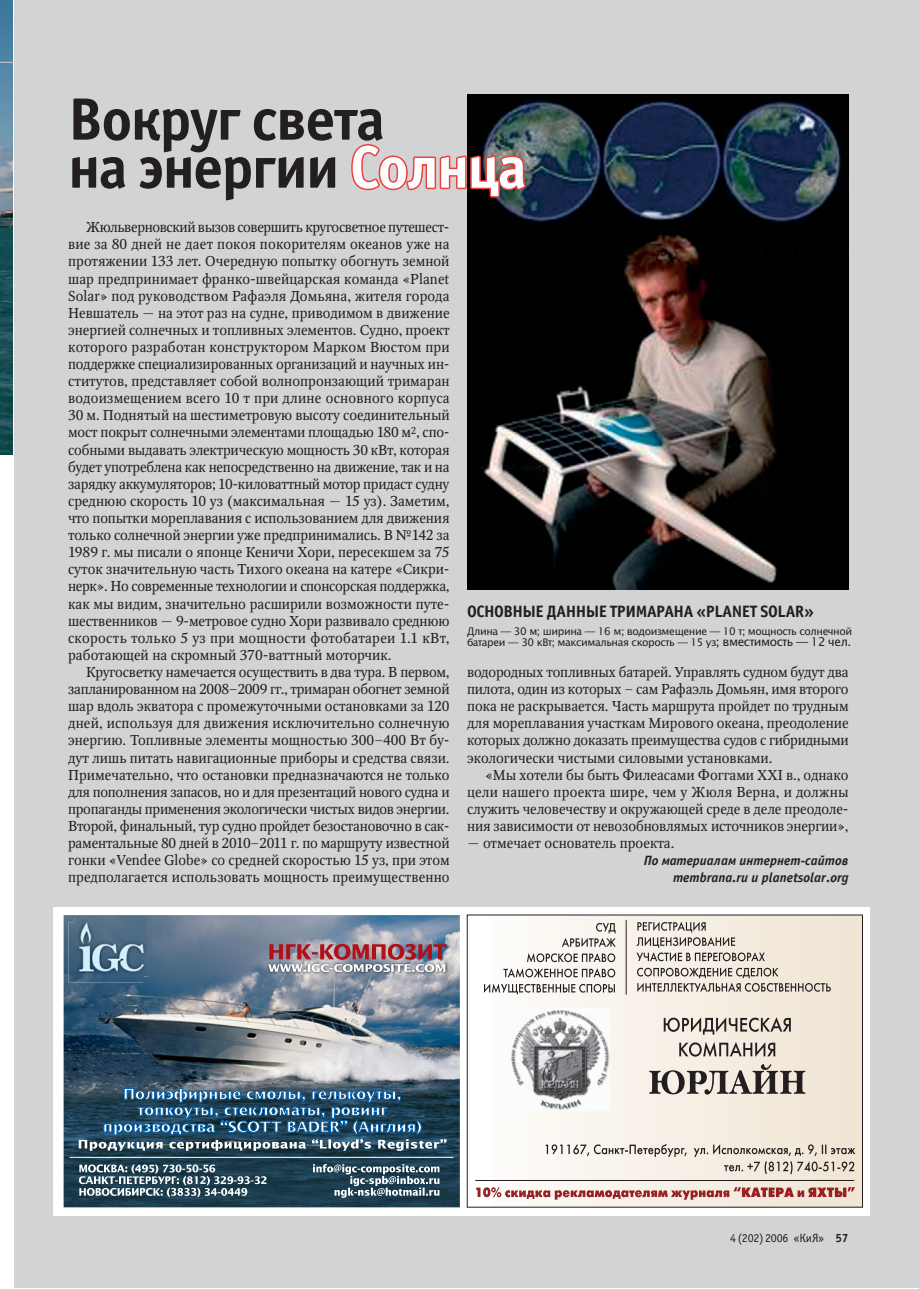
<style>
.page{position:relative;width:919px;height:1289px;background:#fff}
.page>*{position:absolute;margin:0;border:0;box-sizing:border-box;transform-origin:0 0}
.t1{font:700 60px/48px "Officina Sans C";letter-spacing:-.03em;color:#231f20}
.t2{font:700 16.5px "Officina Sans C";letter-spacing:-.025em;color:#231f20}
.t3{font:14.25px/17.1px "Octava C";color:#231f20;text-align:justify}
.t4{font:italic 700 13.5px/17.1px "Officina Sans C";color:#231f20;text-align:right}
.t5{font:12px "Officina Sans C";letter-spacing:-.025em;color:#231f20}
.t6{font:10.5px/11.4px "Office Type Sans";letter-spacing:-.035em;color:#231f20}
.s1{color:#ef403d}
.s2{color:#fff}
.s3{font-size:12px}
.s4{font-weight:700}
</style>
<div class="page">
<div style="left:14px;top:0;width:904px;height:1287px;background:#d1d3d4"></div>
<div style="left:53px;top:907px;width:816px;height:309px;background:#fff"></div>
<img style="left:0;top:0;width:13px;height:454px">
<img style="left:467px;top:94px;width:381px;height:496px">
<img style="left:64px;top:915px;width:396px;height:292px">
<hr style="left:69px;top:1156px;width:384px;height:1px;background:#fff">
<img style="left:74px;top:918px;width:74px;height:58px">
<img style="left:68px;top:922px;width:38px;height:60px">
<img style="left:106px;top:976px;width:37px;height:6px">
<img style="left:74px;top:922px;width:69px;height:54px">
<svg style="left:79px;top:1088px;width:367px;height:62px;background:#3e637c"></svg>
<svg style="left:79px;top:1164px;width:360px;height:33px;background:#516a77"></svg>
<img style="left:266px;top:961px;width:182px;height:13px">
<svg style="left:268px;top:943px;width:178px;height:28px;background:#a67f8a"></svg>
<svg style="left:0;top:62px;width:13px;height:1px"></svg>
<hr style="left:13px;top:62px;width:905px;height:1px;background:#d1d3d4">
<div style="left:467px;top:915px;width:395px;height:292px;background:linear-gradient(to right,#fefdfc,#efe3d2)"></div>
<img style="left:510px;top:1008px;width:99px;height:102px">
<hr style="left:475px;top:1180px;width:379px;height:1px;background:#231f20">
<hr style="left:625px;top:920px;width:1px;height:74px;background:#231f20">
<svg style="left:476px;top:1187px;width:378px;height:12px;background:#d09b97"></svg>
<svg style="left:545px;top:1144px;width:310px;height:30px;background:#dad3ca"></svg>
<svg style="left:663px;top:1017px;width:127px;height:17px;background:#b1aba3"></svg>
<svg style="left:679px;top:1041px;width:96px;height:15px"></svg>
<svg style="left:649px;top:1064px;width:156px;height:30px;background:#a9a29b"></svg>
<svg style="left:636px;top:921px;width:128px;height:40px;background:#cec7bf"></svg>
<svg style="left:637px;top:967px;width:193px;height:24px;background:#c5beb5"></svg>
<svg style="left:527px;top:922px;width:88px;height:40px"></svg>
<svg style="left:503px;top:968px;width:112px;height:9px"></svg>
<svg style="left:484px;top:983px;width:131px;height:11px"></svg>
<h1 class="t1" style="left:68px;top:102px;width:460px">Вокруг света<br>на энергии <span class="s1">С</span><span class="s2">олнца</span></h1>
<p class="t3" style="left:68px;top:220px;width:383px;text-indent:18px">Жюльверновский вызов совершить кругосветное путешест&shy;вие за 80 дней не дает покоя покорителям океанов уже на протяжении 133 лет. Очередную попытку обогнуть земной шар предпринимает франко-швейцарская команда «Planet Solar» под руководством Рафаэля Домьяна, жителя города Невшатель — на этот раз на судне, приводимом в движение энергией солнечных и топливных элементов. Судно, проект которого разработан конструктором Марком Вюстом при поддержке специализированных организаций и научных ин&shy;ститутов, представляет собой волнопронзающий тримаран водоизмещением всего 10 т при длине основного корпуса 30 м. Поднятый на шестиметровую высоту соединительный мост покрыт солнечными элементами площадью 180 м<sup>2</sup>, спо&shy;собными выдавать электрическую мощность 30 кВт, которая будет употреблена как непосредственно на движение, так и на зарядку аккумуляторов; 10-киловаттный мотор придаст судну среднюю скорость 10 уз (максимальная — 15 уз). Заметим, что попытки мореплавания с использованием для движения только солнечной энергии уже предпринимались. В №142 за 1989 г. мы писали о японце Кеничи Хори, пересекшем за 75 суток значительную часть Тихого океана на катере «Сикри&shy;нерк». Но современные технологии и спонсорская поддержка, как мы видим, значительно расширили возможности путе&shy;шественников — 9-метровое судно Хори развивало среднюю скорость только 5 уз при мощности фотобатареи 1.1 кВт, работающей на скромный 370-ваттный моторчик.</p>
<p class="t3" style="left:68px;top:665px;width:383px;text-indent:18px">Кругосветку намечается осуществить в два тура. В первом, запланированном на 2008–2009 гг., тримаран обогнет земной шар вдоль экватора с промежуточными остановками за 120 дней, используя для движения исключительно солнечную энергию. Топливные элементы мощностью 300–400 Вт бу&shy;дут лишь питать навигационные приборы и средства связи.<br>Примечательно, что остановки предназначаются не только для пополнения запасов, но и для презентаций нового судна и пропаганды применения экологически чистых видов энергии.<br>Второй, финальный, тур судно пройдет безостановочно в сак&shy;раментальные 80 дней в 2010–2011 г. по маршруту известной гонки «Vendee Globe» со средней скоростью 15 уз, при этом предполагается использовать мощность преимущественно</p>
<p class="t3" style="left:467px;top:665px;width:383px">водородных топливных батарей. Управлять судном будут два пилота, один из которых – сам Рафаэль Домьян, имя второго пока не раскрывается. Часть маршрута пройдет по трудным для мореплавания участкам Мирового океана, преодоление которых должно доказать преимущества судов с гибридными экологически чистыми силовыми установками.</p>
<p class="t2" style="left:467px;top:605px;width:348px">ОСНОВНЫЕ ДАННЫЕ ТРИМАРАНА «PLANET SOLAR»</p>
<p class="t6" style="left:467px;top:626px;width:386px">Длина — 30 м; ширина — 16 м; водоизмещение — 10 т; мощность солнечной батареи — 30 кВт; максимальная скорость — 15 уз<span class="s3">; вместимость — 12 чел.</span></p>
<p class="t3" style="left:467px;top:767px;width:383px;text-indent:18px">«Мы хотели бы быть Филеасами Фоггами XXI в., однако цели нашего проекта шире, чем у Жюля Верна, и должны служить человечеству и окружающей среде в деле преодоле&shy;ния зависимости от невозобновлямых источников энергии»,</p>
<p class="t3" style="left:467px;top:836px;width:209px">— отмечает основатель проекта.</p>
<p class="t4" style="left:643px;top:853px;width:206px">По материалам интернет-сайтов membrana.ru и planetsolar.org</p>
<p class="t5" style="left:730px;top:1233px;width:120px">4 (202) 2006 «КиЯ» <span class="s4">57</span></p>
</div>
